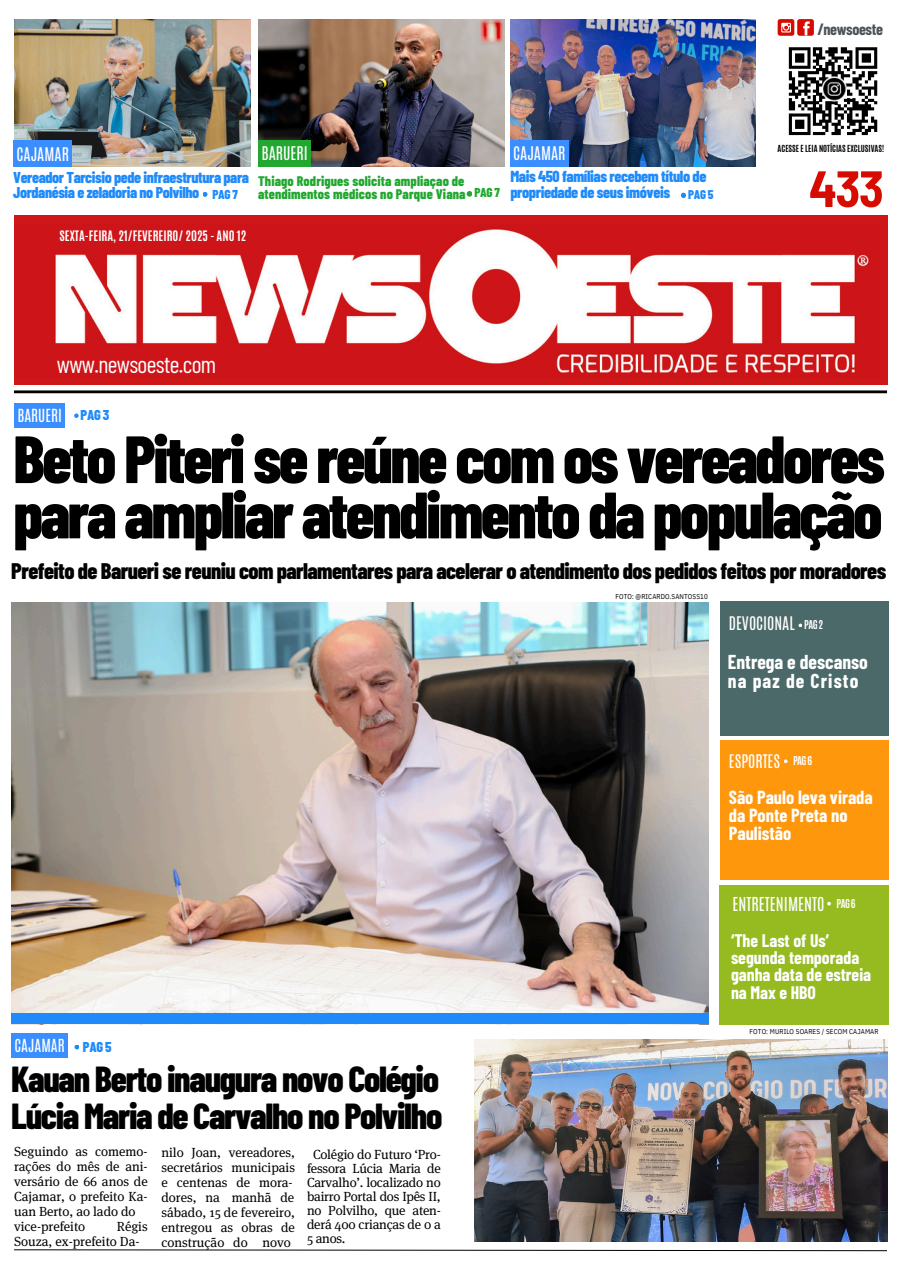
<style>
.page{position:relative;width:904px;height:1276px;background:#fff}
.page>*{position:absolute;margin:0;border:0;box-sizing:border-box;transform-origin:0 0}
.t1{font:800 66.75px "Barlow Condensed";letter-spacing:-.04em;color:#000}
.t2{font:800 65.5px "Barlow Condensed";letter-spacing:-.04em;color:#000}
.t3{font:700 semi-condensed 51px "Barlow";color:#d60c00}
.t4{font:800 36.12px/37px "Barlow Condensed";letter-spacing:-.035em;color:#000}
.t5{font:23.75px "Barlow Condensed";letter-spacing:-.025em;color:#fff}
.t6{font:800 22.5px "Barlow Condensed";letter-spacing:-.025em;color:#000}
.t7{font:700 19.62px/18.8px "Barlow Condensed";color:#fff}
.t8{font:700 18.5px/18.1px "Barlow Condensed";color:#fff}
.t9{font:700 17.75px/17.5px "Barlow Condensed";color:#fff}
.t10{font:16px "Antonio";color:#fff}
.t11{font:700 16px "Barlow Condensed";letter-spacing:-.025em;color:#4d5357}
.t12{font:800 15.88px "Barlow Condensed";letter-spacing:-.025em;color:#1f8bfa}
.t13{font:15.75px "Antonio";color:#fff}
.t14{font:800 15.62px "Barlow Condensed";letter-spacing:-.025em;color:#1f8bfa}
.t15{font:15.62px "Antonio";color:#fff}
.t16{font:15.12px "Antonio";color:#fff}
.t17{font:15px "Antonio";color:#fff}
.t18{font:800 14.25px "Barlow Condensed";letter-spacing:-.025em;color:#1f8bfa}
.t19{font:800 13.88px "Barlow Condensed";letter-spacing:.005em;color:#22a830}
.t20{font:13.25px/15px "Meta Serif Pro";color:#000;text-align:justify}
.t21{font:800 12.88px "Barlow Condensed";color:#1f8bfa}
.t22{font:800 12.88px "Barlow Condensed";color:#22a830}
.t23{font:800 12.62px "Barlow Condensed";color:#1f8bfa}
.t24{font:700 12px "Antonio";color:#fff}
.t25{font:700 10.25px "Antonio";letter-spacing:-.05em;color:#fff}
.t26{font:700 8.12px "Antonio";color:#000}
.t27{font:7px "IBM Plex Sans Cond";letter-spacing:.015em;color:#000}
</style>
<div class="page">
<div style="left:14px;top:215px;width:873px;height:170px;background:#cd1719"></div>
<img style="left:54px;top:229px;width:815px;height:144px">
<hr style="left:0;top:390px;width:887px;height:3px;background:#000">
<svg style="left:14px;top:1249px;width:873px;height:3px"></svg>
<div style="left:0;top:307px;width:13px;height:272px;background:#fff"></div>
<img style="left:14px;top:19px;width:237px;height:148px">
<img style="left:258px;top:19px;width:246px;height:148px">
<img style="left:510px;top:19px;width:245px;height:148px">
<svg style="left:203px;top:192px;width:4px;height:5px"></svg>
<svg style="left:467px;top:191px;width:5px;height:6px"></svg>
<svg style="left:681px;top:193px;width:5px;height:5px"></svg>
<svg style="left:74px;top:413px;width:5px;height:5px"></svg>
<img style="left:11px;top:602px;width:697px;height:411px">
<div style="left:11px;top:1013px;width:698px;height:11px;background:#1f8bfa"></div>
<div style="left:720px;top:601px;width:168px;height:134px;background:#4c6969"></div>
<div style="left:720px;top:740px;width:169px;height:140px;background:#ff970d"></div>
<div style="left:720px;top:885px;width:169px;height:139px;background:#95bb20"></div>
<svg style="left:798px;top:624px;width:4px;height:3px"></svg>
<svg style="left:784px;top:759px;width:3px;height:4px"></svg>
<svg style="left:827px;top:902px;width:4px;height:4px"></svg>
<div style="left:510px;top:140px;width:59px;height:26px;background:#3a8eff"></div>
<div style="left:13px;top:141px;width:59px;height:26px;background:#3a8eff"></div>
<div style="left:258px;top:140px;width:53px;height:26px;background:#22a830"></div>
<div style="left:777px;top:19px;width:17px;height:17px;background:#d60c00;border-radius:3px"></div>
<svg style="left:781px;top:23px;width:10px;height:9px"></svg>
<div style="left:797px;top:19px;width:17px;height:17px;background:#d60c00;border-radius:3px"></div>
<svg style="left:803px;top:21px;width:7px;height:14px"></svg>
<img style="left:788px;top:47px;width:90px;height:89px">
<div style="left:14px;top:403px;width:51px;height:25px;background:#3a8eff"></div>
<img style="left:475px;top:1039px;width:412px;height:203px">
<div style="left:12px;top:1033px;width:56px;height:25px;background:#3a8eff"></div>
<svg style="left:74px;top:1045px;width:5px;height:4px"></svg>
<p class="t13" style="left:16px;top:143px;width:54px">CAJAMAR</p>
<p class="t13" style="left:261px;top:142px;width:48px">BARUERI</p>
<p class="t13" style="left:513px;top:142px;width:54px">CAJAMAR</p>
<p class="t12" style="left:510px;top:166px;width:198px">Mais 450 famílias recebem título de</p>
<p class="t14" style="left:13px;top:167px;width:237px">Vereador Tarcisio pede infraestrutura para</p>
<p class="t14" style="left:13px;top:183px;width:188px">Jordanésia e zeladoria no Polvilho</p>
<h6 class="t19" style="left:258px;top:172px;width:208px">Thiago Rodrigues solicita ampliaçao de</h6>
<p class="t19" style="left:258px;top:186px;width:209px">atendimentos médicos no Parque Viana</p>
<p class="t21" style="left:212px;top:186px;width:27px">PAG 7</p>
<p class="t22" style="left:474px;top:184px;width:27px">PAG 7</p>
<p class="t12" style="left:510px;top:182px;width:161px">propriedade de seus imóveis</p>
<p class="t23" style="left:688px;top:186px;width:27px">PAG 5</p>
<h1 class="t24" style="left:60px;top:227px;width:188px">SEXTA-FEIRA, 21/FEVEREIRO/ 2025 - ANO 12</h1>
<p class="t5" style="left:57px;top:349px;width:161px">www.newsoeste.com</p>
<p class="t16" style="left:17px;top:404px;width:46px">BARUERI</p>
<p class="t18" style="left:81px;top:406px;width:30px">PAG 3</p>
<p class="t11" style="left:817px;top:19px;width:67px">/newsoeste</p>
<p class="t26" style="left:777px;top:143px;width:108px">ACESSE E LEIA NOTÍCIAS EXCLUSIVAS!</p>
<h2 class="t3" style="left:809px;top:156px;width:76px">433</h2>
<p class="t1" style="left:13px;top:416px;width:873px">Beto Piteri se reúne com os vereadores</p>
<p class="t2" style="left:13px;top:473px;width:871px">para ampliar atendimento da população</p>
<p class="t6" style="left:11px;top:556px;width:876px">Prefeito de Barueri se reuniu com parlamentares para acelerar o atendimento dos pedidos feitos por moradores</p>
<p class="t17" style="left:15px;top:1035px;width:52px">CAJAMAR</p>
<h6 class="t18" style="left:83px;top:1038px;width:30px">PAG 5</h6>
<p class="t4" style="left:11px;top:1059px;width:433px">Kauan Berto inaugura novo Colégio<br>Lúcia Maria de Carvalho no Polvilho</p>
<p class="t20" style="left:14px;top:1144px;width:135px">Seguindo as comemo&shy;rações do mês de ani&shy;versário de 66 anos de Cajamar, o prefeito Ka&shy;uan Berto, ao lado do</p>
<p class="t20" style="left:14px;top:1219px;width:73px">vice-prefeito</p>
<p class="t20" style="left:14px;top:1219px;width:135px;text-indent:103px">Régis<br>Souza, ex-prefeito Da-</p>
<p class="t20" style="left:161px;top:1145px;width:135px">nilo Joan, vereadores, secretários municipais e centenas de mora-</p>
<h6 class="t20" style="left:161px;top:1190px;width:134px">dores, na manhã de</h6>
<p class="t20" style="left:161px;top:1205px;width:135px">sábado, 15 de fevereiro, entregou as obras de construção do novo</p>
<p class="t20" style="left:307px;top:1147px;width:135px;line-height:14px;text-indent:6px">Colégio do Futuro ‘Pro&shy;fessora Lúcia Maria de Carvalho’. localizado no bairro Portal dos Ipês II, no Polvilho, que aten&shy;derá 400 crianças de 0 a 5 anos.</p>
<p class="t27" style="left:615px;top:591px;width:94px">FOTO: @RICARDO.SANTOSS10</p>
<p class="t15" style="left:729px;top:612px;width:68px">DEVOCIONAL</p>
<p class="t25" style="left:804px;top:617px;width:20px">PAG2</p>
<p class="t7" style="left:728px;top:652px;width:142px">Entrega e descanso na paz de Cristo</p>
<h5 class="t15" style="left:729px;top:751px;width:53px">ESPORTES</h5>
<p class="t8" style="left:729px;top:788px;width:145px">São Paulo leva virada da Ponte Preta no<br>Paulistão</p>
<p class="t25" style="left:793px;top:754px;width:20px">PAG6</p>
<p class="t10" style="left:732px;top:892px;width:94px">ENTRETENIMENTO</p>
<p class="t9" style="left:731px;top:931px;width:142px">‘The Last of Us’ segunda temporada ganha data de estreia na Max e HBO</p>
<p class="t25" style="left:836px;top:896px;width:20px">PAG6</p>
<p class="t27" style="left:749px;top:1027px;width:130px">FOTO: MURILO SOARES / SECOM CAJAMAR</p>
</div>
